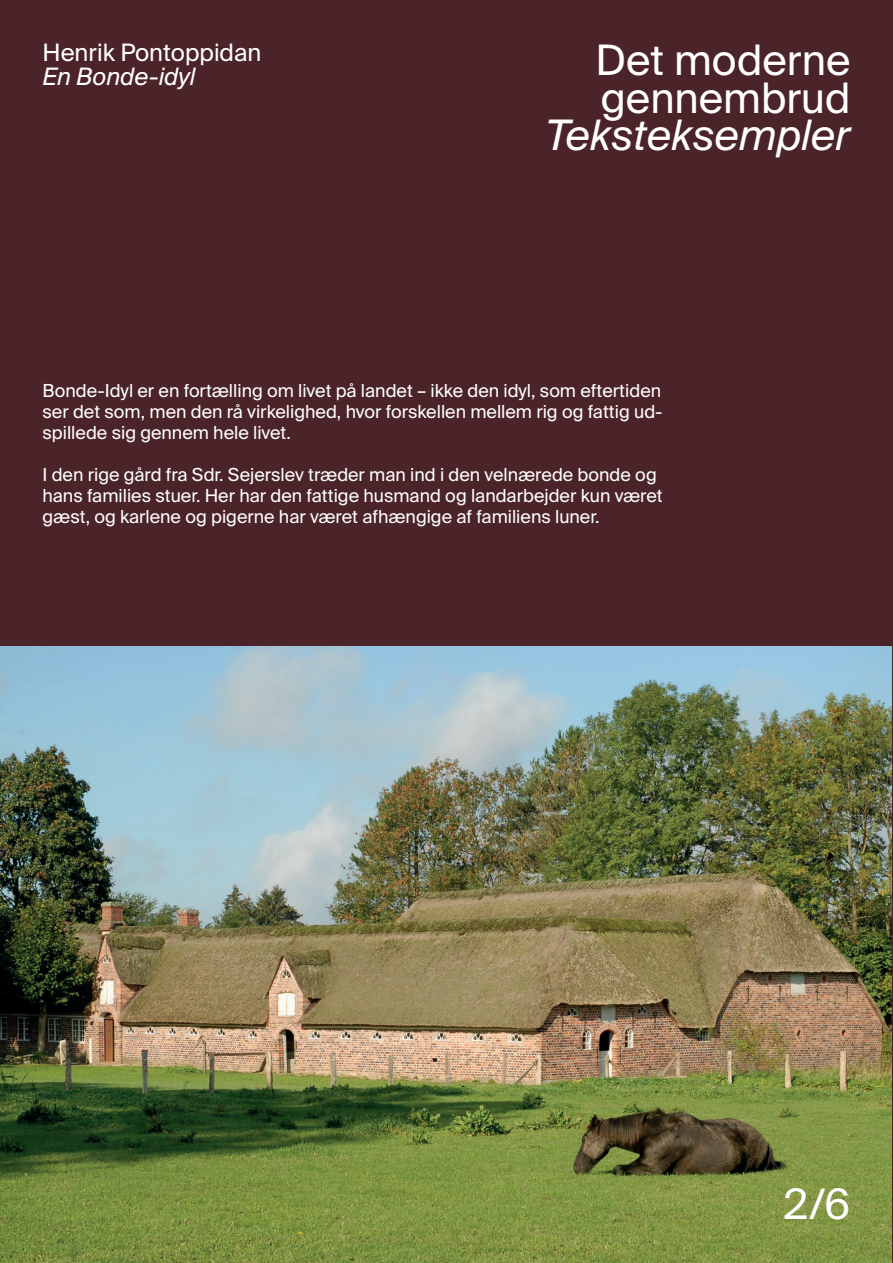
<style>
.page{position:relative;width:893px;height:1263px;background:#4b2429}
.page>*{position:absolute;margin:0;border:0;box-sizing:border-box;transform-origin:0 0}
.t1{font:42px/37.5px "Suisse Intl";color:#fff}
.t2{font:italic 42px "Suisse Intl";color:#fff}
.t3{font:24px "Suisse Intl";color:#fff}
.t4{font:italic 24px "Suisse Intl";color:#fff}
.t5{font:18px/21px "Suisse Intl";color:#fff;text-align:justify}
</style>
<div class="page">
<img style="left:0;top:646px;width:892px;height:617px">
<h2 class="t3" style="left:43px;top:39px;width:220px">Henrik Pontoppidan</h2>
<h2 class="t4" style="left:43px;top:63px;width:154px">En Bonde-idyl</h2>
<h1 class="t1" style="left:595px;top:42px;width:256px">Det moderne gennembrud</h1>
<h1 class="t2" style="left:546px;top:111px;width:306px">Teksteksempler</h1>
<p class="t5" style="left:43px;top:380px;width:621px">Bonde-Idyl er en fortælling om livet på landet – ikke den idyl, som eftertiden ser det som, men den rå virkelighed, hvor forskellen mellem rig og fattig ud&shy;spillede sig gennem hele livet.</p>
<p class="t5" style="left:43px;top:464px;width:622px;text-align:left">I den rige gård fra Sdr. Sejerslev træder man ind i den velnærede bonde og hans families stuer. Her har den fattige husmand og landarbejder kun været gæst, og karlene og pigerne har været afhængige af familiens luner.</p>
<h1 class="t1" style="left:784px;top:1186px;width:68px">2/6</h1>
</div>
